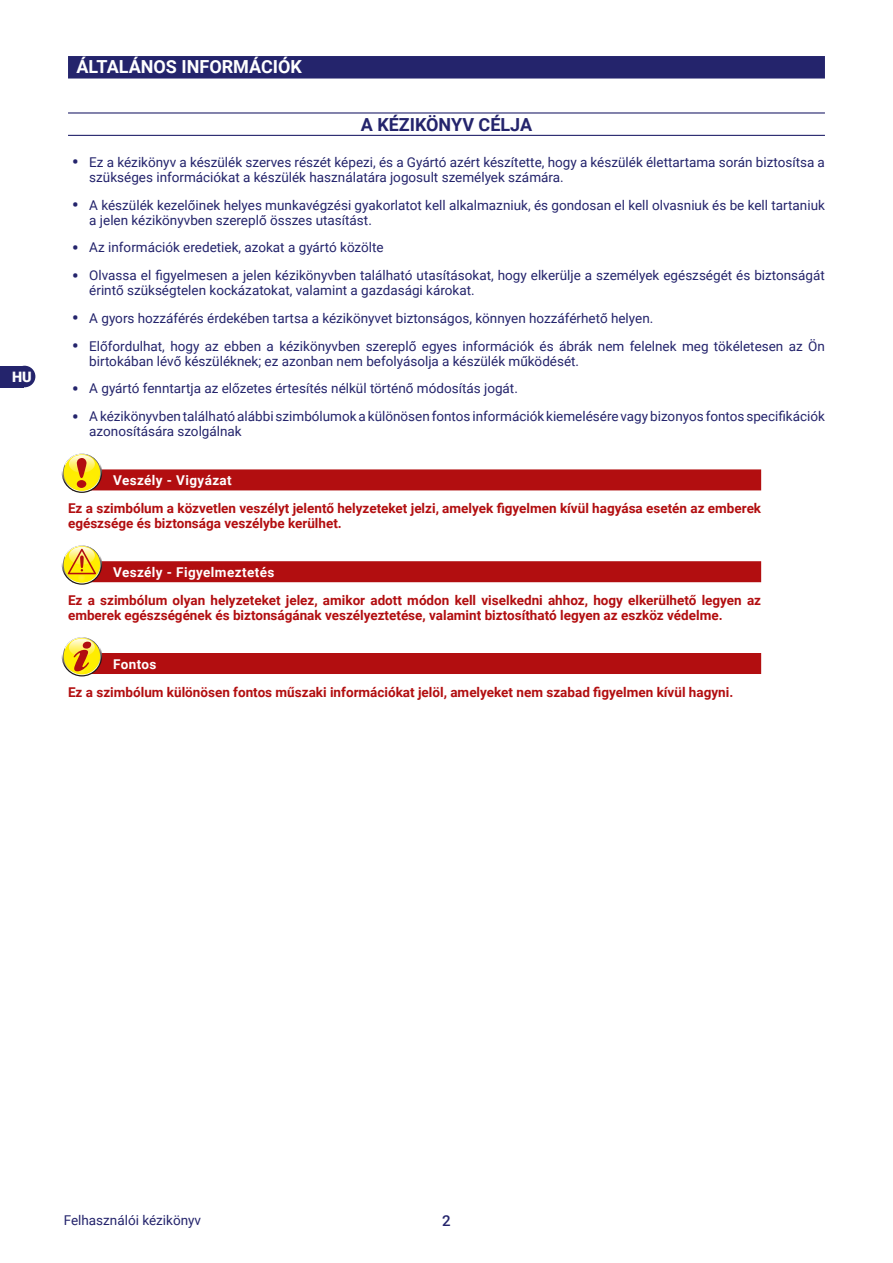
<style>
.page{position:relative;width:893px;height:1263px;background:#fff}
.page>*{position:absolute;margin:0;border:0;box-sizing:border-box;transform-origin:0 0}
.t1{font:700 18px "Roboto";color:#fff}
.t2{font:700 18px "Roboto";color:#24246c}
.t3{font:500 15px "Roboto";color:#24246c}
.t4{font:900 14.4px "Roboto";color:#fff}
.t5{font:13.5px/15px "Roboto";color:#24246c}
.t6{font:700 13.5px/15px "Roboto";color:#b20e10}
.t7{font:700 13.5px "Roboto";letter-spacing:.03em;color:#fff}
.s1{font-weight:700;font-size:18px}
</style>
<div class="page">
<div style="left:0;top:366px;width:24px;height:21px;background:#24246c"></div>
<div style="left:14px;top:366px;width:21px;height:21px;background:#24246c;border-radius:50%"></div>
<div style="left:68px;top:56px;width:757px;height:23px;background:#24246c"></div>
<hr style="left:68px;top:112px;width:757px;height:2px;background:#24246c">
<hr style="left:68px;top:135px;width:757px;height:1px;background:#24246c">
<div style="left:72px;top:469px;width:689px;height:21px;background:#b20e10"></div>
<svg style="left:62px;top:452px;width:40px;height:41px"></svg>
<svg style="left:63px;top:454px;width:38px;height:38px"></svg>
<svg style="left:64px;top:454px;width:36px;height:37px"></svg>
<svg style="left:65px;top:454px;width:34px;height:34px"></svg>
<div style="left:72px;top:561px;width:689px;height:21px;background:#b20e10"></div>
<svg style="left:62px;top:544px;width:40px;height:41px"></svg>
<svg style="left:63px;top:545px;width:38px;height:38px"></svg>
<svg style="left:64px;top:546px;width:36px;height:37px"></svg>
<svg style="left:65px;top:545px;width:34px;height:29px"></svg>
<div style="left:72px;top:653px;width:689px;height:21px;background:#b20e10"></div>
<svg style="left:62px;top:636px;width:40px;height:40px"></svg>
<svg style="left:63px;top:637px;width:38px;height:38px"></svg>
<svg style="left:64px;top:638px;width:36px;height:36px"></svg>
<svg style="left:65px;top:637px;width:34px;height:34px"></svg>
<p class="t4" style="left:12px;top:367px;width:21px">HU</p>
<h1 class="t1" style="left:77px;top:54px;width:227px">ÁLTALÁNOS INFORMÁCIÓK</h1>
<h1 class="t2" style="left:361px;top:112px;width:173px">A KÉZIKÖNYV CÉLJA</h1>
<p class="t5" style="left:89px;top:154px;width:737px;text-indent:-17px"><span class="s1">•</span> Ez a kézikönyv a készülék szerves részét képezi, és a Gyártó azért készítette, hogy a készülék élettartama során biztosítsa a szükséges információkat a készülék használatára jogosult személyek számára.</p>
<p class="t5" style="left:89px;top:197px;width:737px;text-indent:-17px"><span class="s1">•</span> A készülék kezelőinek helyes munkavégzési gyakorlatot kell alkalmazniuk, és gondosan el kell olvasniuk és be kell tartaniuk a jelen kézikönyvben szereplő összes utasítást.</p>
<p class="t5" style="left:72px;top:240px;width:313px"><span class="s1">•</span> Az információk eredetiek, azokat a gyártó közölte</p>
<p class="t5" style="left:89px;top:267px;width:737px;text-indent:-17px"><span class="s1">•</span> Olvassa el figyelmesen a jelen kézikönyvben található utasításokat, hogy elkerülje a személyek egészségét és biztonságát érintő szükségtelen kockázatokat, valamint a gazdasági károkat.</p>
<p class="t5" style="left:72px;top:310px;width:583px"><span class="s1">•</span> A gyors hozzáférés érdekében tartsa a kézikönyvet biztonságos, könnyen hozzáférhető helyen.</p>
<p class="t5" style="left:89px;top:338px;width:737px;text-indent:-17px"><span class="s1">•</span> Előfordulhat, hogy az ebben a kézikönyvben szereplő egyes információk és ábrák nem felelnek meg tökéletesen az Ön birtokában lévő készüléknek; ez azonban nem befolyásolja a készülék működését.</p>
<p class="t5" style="left:72px;top:381px;width:447px"><span class="s1">•</span> A gyártó fenntartja az előzetes értesítés nélkül történő módosítás jogát.</p>
<p class="t5" style="left:89px;top:408px;width:737px;text-indent:-17px"><span class="s1">•</span> A kézikönyvben található alábbi szimbólumok a különösen fontos információk kiemelésére vagy bizonyos fontos specifikációk azonosítására szolgálnak</p>
<p class="t7" style="left:113px;top:471px;width:120px">Veszély - Vigyázat</p>
<p class="t6" style="left:68px;top:500px;width:695px">Ez a szimbólum a közvetlen veszélyt jelentő helyzeteket jelzi, amelyek figyelmen kívül hagyása esetén az emberek egészsége és biztonsága veszélybe kerülhet.</p>
<p class="t7" style="left:113px;top:563px;width:163px">Veszély - Figyelmeztetés</p>
<p class="t6" style="left:68px;top:592px;width:695px">Ez a szimbólum olyan helyzeteket jelez, amikor adott módon kell viselkedni ahhoz, hogy elkerülhető legyen az emberek egészségének és biztonságának veszélyeztetése, valamint biztosítható legyen az eszköz védelme.</p>
<p class="t7" style="left:113px;top:654px;width:45px">Fontos</p>
<p class="t6" style="left:68px;top:684px;width:667px">Ez a szimbólum különösen fontos műszaki információkat jelöl, amelyeket nem szabad figyelmen kívül hagyni.</p>
<p class="t5" style="left:64px;top:1212px;width:139px">Felhasználói kézikönyv</p>
<p class="t3" style="left:442px;top:1210px;width:10px">2</p>
</div>
